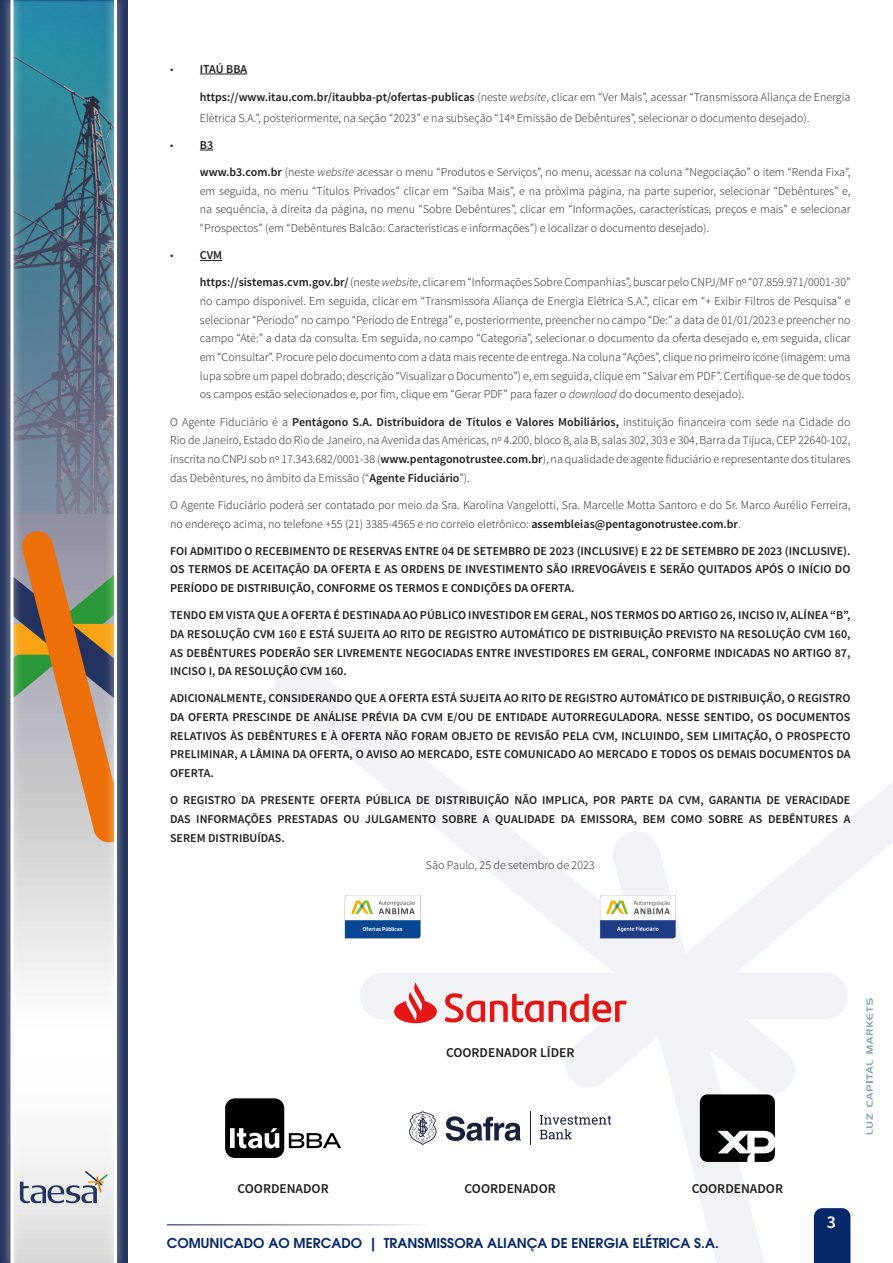
<style>
.page{position:relative;width:893px;height:1263px;background:#fff}
.page>*{position:absolute;margin:0;border:0;box-sizing:border-box;transform-origin:0 0}
.t1{font:600 18px "Source Sans Pro";color:#fff}
.t2{font:600 13.5px "ITC Avant Garde Pro";color:#05286a}
.t3{font:600 13.5px "Source Sans Pro";color:#1d1d1b}
.t4{font:300 12px/18.6px "Source Sans Pro";color:#1d1d1b;text-align:justify}
.t5{font:600 12px/18.6px "Source Sans Pro";color:#1d1d1b;text-align:justify}
.t6{font:500 5.85px "Dobra";letter-spacing:-.01em;color:#fff}
.s1{font-weight:300}
.s2{font-weight:600}
.s3{font-style:italic}
</style>
<div class="page">
<img style="left:0;top:0;width:128px;height:1263px">
<hr style="left:114px;top:0;width:3px;height:1263px;background:#fff">
<svg style="left:10px;top:0;width:4px;height:1263px"></svg>
<svg style="left:271px;top:662px;width:622px;height:601px"></svg>
<div style="left:814px;top:1208px;width:36px;height:55px;background:#05286a"></div>
<hr style="left:167px;top:1224px;width:265px;height:1px;background:#fff">
<hr style="left:200px;top:74px;width:47px;height:1px;background:#1d1d1b">
<svg style="left:200px;top:150px;width:13px;height:1px"></svg>
<svg style="left:200px;top:260px;width:22px;height:1px"></svg>
<svg style="left:345px;top:895px;width:76px;height:43px"></svg>
<svg style="left:600px;top:895px;width:76px;height:43px"></svg>
<svg style="left:394px;top:982px;width:232px;height:41px"></svg>
<svg style="left:225px;top:1098px;width:116px;height:60px"></svg>
<svg style="left:409px;top:1111px;width:28px;height:34px"></svg>
<hr style="left:530px;top:1111px;width:1px;height:34px;background:#1a213e">
<svg style="left:446px;top:1116px;width:75px;height:25px"></svg>
<svg style="left:540px;top:1115px;width:71px;height:24px"></svg>
<svg style="left:700px;top:1094px;width:75px;height:68px"></svg>
<svg style="left:866px;top:1113px;width:7px;height:21px"></svg>
<svg style="left:866px;top:1060px;width:7px;height:47px"></svg>
<svg style="left:866px;top:998px;width:7px;height:56px"></svg>
<p class="t5" style="left:170px;top:60px;width:79px"><span class="s1">•</span> ITAÚ BBA</p>
<p class="t4" style="left:200px;top:87px;width:652px;line-height:20.1px"><span class="s2">https://www.itau.com.br/itaubba-pt/ofertas-publicas</span> (neste <span class="s3">website</span>, clicar em “Ver Mais”, acessar “Transmissora Aliança de Energia<br>Elétrica S.A.”, posteriormente, na seção “2023” e na subseção “14ª Emissão de Debêntures”, selecionar o documento desejado).</p>
<p class="t5" style="left:170px;top:136px;width:45px"><span class="s1">•</span> B3</p>
<p class="t4" style="left:200px;top:163px;width:652px"><span class="s2">www.b3.com.br</span> (neste <span class="s3">website</span> acessar o menu “Produtos e Serviços”, no menu, acessar na coluna “Negociação” o item “Renda Fixa”, em seguida, no menu “Títulos Privados” clicar em “Saiba Mais”, e na próxima página, na parte superior, selecionar “Debêntures” e, na sequência, à direita da página, no menu “Sobre Debêntures”, clicar em “Informações, características, preços e mais” e selecionar “Prospectos” (em “Debêntures Balcão: Características e informações”) e localizar o documento desejado).</p>
<p class="t5" style="left:170px;top:246px;width:53px"><span class="s1">•</span> CVM</p>
<p class="t4" style="left:200px;top:273px;width:652px"><span class="s2">https://sistemas.cvm.gov.br/</span> (neste <span class="s3">website</span>, clicar em “Informações Sobre Companhias”, buscar pelo CNPJ/MF nº “07.859.971/0001-30” no campo disponível. Em seguida, clicar em “Transmissora Aliança de Energia Elétrica S.A.”, clicar em “+ Exibir Filtros de Pesquisa” e selecionar “Período” no campo “Período de Entrega” e, posteriormente, preencher no campo “De:” a data de 01/01/2023 e preencher no campo “Até:” a data da consulta. Em seguida, no campo “Categoria”, selecionar o documento da oferta desejado e, em seguida, clicar em “Consultar”. Procure pelo documento com a data mais recente de entrega. Na coluna “Ações”, clique no primeiro ícone (imagem: uma lupa sobre um papel dobrado; descrição “Visualizar o Documento”) e, em seguida, clique em “Salvar em PDF”. Certifique-se de que todos os campos estão selecionados e, por fim, clique em “Gerar PDF” para fazer o <span class="s3">download</span> do documento desejado).</p>
<p class="t4" style="left:170px;top:412px;width:682px">O Agente Fiduciário é a <span class="s2">Pentágono S.A. Distribuidora de Títulos e Valores Mobiliários,</span> instituição financeira com sede na Cidade do Rio de Janeiro, Estado do Rio de Janeiro, na Avenida das Américas, nº 4.200, bloco 8, ala B, salas 302, 303 e 304, Barra da Tijuca, CEP 22640-102, inscrita no CNPJ sob nº 17.343.682/0001-38 (<span class="s2">www.pentagonotrustee.com.br</span>), na qualidade de agente fiduciário e representante dos titulares das Debêntures, no âmbito da Emissão (“<span class="s2">Agente Fiduciário</span>”).</p>
<p class="t4" style="left:170px;top:496px;width:682px">O Agente Fiduciário poderá ser contatado por meio da Sra. Karolina Vangelotti, Sra. Marcelle Motta Santoro e do Sr. Marco Aurélio Ferreira, no endereço acima, no telefone +55 (21) 3385-4565 e no correio eletrônico: <span class="s2">assembleias@pentagonotrustee.com.br</span>.</p>
<p class="t5" style="left:170px;top:542px;width:682px">FOI ADMITIDO O RECEBIMENTO DE RESERVAS ENTRE 04 DE SETEMBRO DE 2023 (INCLUSIVE) E 22 DE SETEMBRO DE 2023 (INCLUSIVE).<br>OS TERMOS DE ACEITAÇÃO DA OFERTA E AS ORDENS DE INVESTIMENTO SÃO IRREVOGÁVEIS E SERÃO QUITADOS APÓS O INÍCIO DO PERÍODO DE DISTRIBUIÇÃO, CONFORME OS TERMOS E CONDIÇÕES DA OFERTA.</p>
<p class="t5" style="left:170px;top:606px;width:682px">TENDO EM VISTA QUE A OFERTA É DESTINADA AO PÚBLICO INVESTIDOR EM GERAL, NOS TERMOS DO ARTIGO 26, INCISO IV, ALÍNEA “B”, DA RESOLUÇÃO CVM 160 E ESTÁ SUJEITA AO RITO DE REGISTRO AUTOMÁTICO DE DISTRIBUIÇÃO PREVISTO NA RESOLUÇÃO CVM 160, AS DEBÊNTURES PODERÃO SER LIVREMENTE NEGOCIADAS ENTRE INVESTIDORES EM GERAL, CONFORME INDICADAS NO ARTIGO 87, INCISO I, DA RESOLUÇÃO CVM 160.</p>
<p class="t5" style="left:170px;top:689px;width:682px">ADICIONALMENTE, CONSIDERANDO QUE A OFERTA ESTÁ SUJEITA AO RITO DE REGISTRO AUTOMÁTICO DE DISTRIBUIÇÃO, O REGISTRO DA OFERTA PRESCINDE DE ANÁLISE PRÉVIA DA CVM E/OU DE ENTIDADE AUTORREGULADORA. NESSE SENTIDO, OS DOCUMENTOS RELATIVOS ÀS DEBÊNTURES E À OFERTA NÃO FORAM OBJETO DE REVISÃO PELA CVM, INCLUINDO, SEM LIMITAÇÃO, O PROSPECTO PRELIMINAR, A LÂMINA DA OFERTA, O AVISO AO MERCADO, ESTE COMUNICADO AO MERCADO E TODOS OS DEMAIS DOCUMENTOS DA OFERTA.</p>
<p class="t5" style="left:170px;top:791px;width:682px">O REGISTRO DA PRESENTE OFERTA PÚBLICA DE DISTRIBUIÇÃO NÃO IMPLICA, POR PARTE DA CVM, GARANTIA DE VERACIDADE DAS INFORMAÇÕES PRESTADAS OU JULGAMENTO SOBRE A QUALIDADE DA EMISSORA, BEM COMO SOBRE AS DEBÊNTURES A SEREM DISTRIBUÍDAS.</p>
<p class="t4" style="left:426px;top:856px;width:170px">São Paulo, 25 de setembro de 2023</p>
<p class="t6" style="left:363px;top:925px;width:41px">Ofertas Públicas</p>
<p class="t3" style="left:446px;top:1044px;width:130px">COORDENADOR LÍDER</p>
<p class="t3" style="left:237px;top:1180px;width:93px">COORDENADOR</p>
<p class="t3" style="left:465px;top:1180px;width:93px">COORDENADOR</p>
<p class="t3" style="left:692px;top:1180px;width:93px">COORDENADOR</p>
<p class="t2" style="left:167px;top:1234px;width:553px">COMUNICADO AO MERCADO | TRANSMISSORA ALIANÇA DE ENERGIA ELÉTRICA S.A.</p>
<h1 class="t1" style="left:827px;top:1211px;width:11px">3</h1>
</div>
